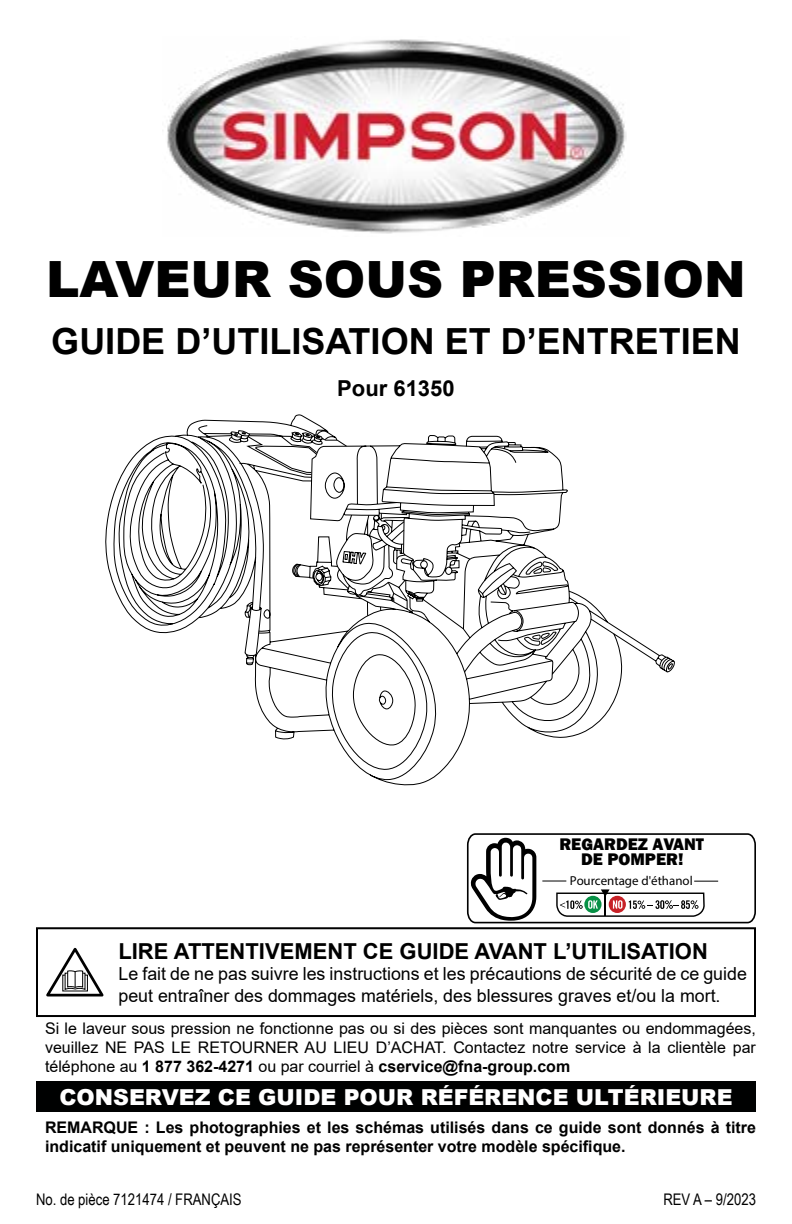
<style>
.page{position:relative;width:792px;height:1224px;background:#fff}
.page>*{position:absolute;margin:0;border:0;box-sizing:border-box;transform-origin:0 0}
.t1{font:900 50px "Arial";color:#000}
.t2{font:700 36px "Arial";color:#000}
.t3{font:700 22px "Arial";color:#000}
.t4{font:900 22px "Arial";color:#fff}
.t5{font:18px/21.6px "Arial";color:#000}
.t6{font:800 17.2px/14.8px "Franklin Gothic";color:#000;text-align:center}
.t7{font:16px/19.2px "Arial";color:#000;text-align:justify}
.t8{font:700 16px/19.2px "Arial";color:#000}
.t9{font:16px "Arial Narrow";color:#000}
.t10{font:13px "Myriad Pro";color:#000}
.s1{font-weight:700}
</style>
<div class="page">
<img style="left:167px;top:88px;width:19px;height:89px">
<svg style="left:46px;top:948px;width:58px;height:49px"></svg>
<div style="left:36px;top:927px;width:720px;height:90px;border:2px solid #000"></div>
<div style="left:36px;top:1082px;width:720px;height:30px;background:#000101"></div>
<svg style="left:466px;top:833px;width:290px;height:174px"></svg>
<svg style="left:186px;top:39px;width:489px;height:747px"></svg>
<svg style="left:105px;top:429px;width:305px;height:237px"></svg>
<h1 class="t1" style="left:46px;top:243px;width:701px">LAVEUR SOUS PRESSION</h1>
<h2 class="t2" style="left:51px;top:316px;width:691px">GUIDE D’UTILISATION ET D’ENTRETIEN</h2>
<h3 class="t3" style="left:337px;top:373px;width:119px">Pour 61350</h3>
<p class="t6" style="left:559px;top:837px;width:146px">REGARDEZ AVANT<br>DE POMPER!</p>
<p class="t10" style="left:570px;top:873px;width:124px">Pourcentage d'éthanol</p>
<h3 class="t3" style="left:118px;top:935px;width:591px">LIRE ATTENTIVEMENT CE GUIDE AVANT L’UTILISATION</h3>
<p class="t5" style="left:118px;top:963px;width:630px">Le fait de ne pas suivre les instructions et les précautions de sécurité de ce guide peut entraîner des dommages matériels, des blessures graves et/ou la mort.</p>
<p class="t7" style="left:45px;top:1018px;width:712px">Si le laveur sous pression ne fonctionne pas ou si des pièces sont manquantes ou endommagées, veuillez NE PAS LE RETOURNER AU LIEU D’ACHAT. Contactez notre service à la clientèle par téléphone au <span class="s1">1 877 362-4271</span> ou par courriel à <span class="s1">cservice@fna-group.com</span></p>
<h3 class="t4" style="left:59px;top:1081px;width:675px">CONSERVEZ CE GUIDE POUR RÉFÉRENCE ULTÉRIEURE</h3>
<p class="t8" style="left:45px;top:1118px;width:713px">REMARQUE : Les photographies et les schémas utilisés dans ce guide sont donnés à titre indicatif uniquement et peuvent ne pas représenter votre modèle spécifique.</p>
<p class="t9" style="left:36px;top:1187px;width:207px">No. de pièce 7121474 / FRANÇAIS</p>
<p class="t9" style="left:663px;top:1187px;width:94px">REV A – 9/2023</p>
</div>
